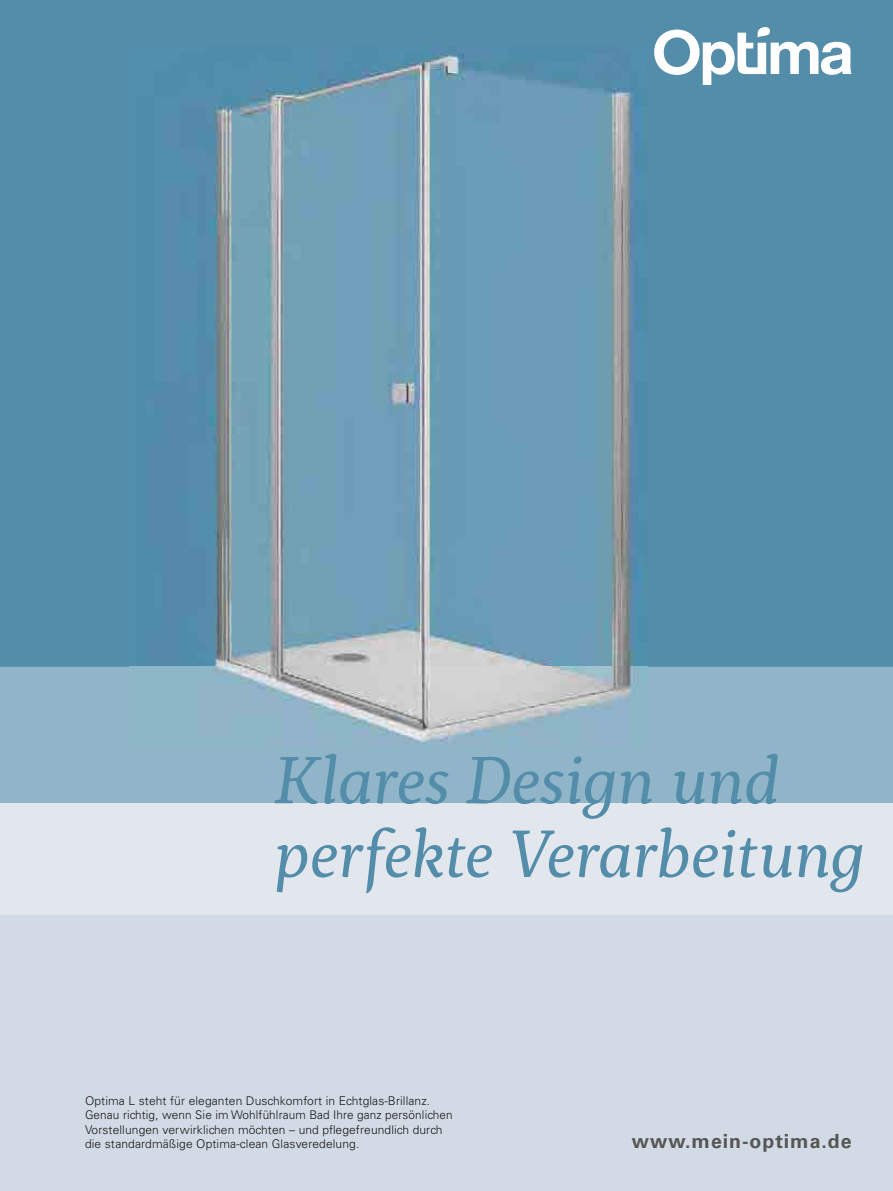
<style>
.page{position:relative;width:893px;height:1191px;background:#fff}
.page>*{position:absolute;margin:0;border:0;box-sizing:border-box;transform-origin:0 0}
.t1{font:italic 66px/73.5px "Servus Slab";letter-spacing:-.005em;color:#548daa}
.t2{font:700 19.5px "Univers LT Std";letter-spacing:.05em;color:#565655}
.t3{font:300 12px/14.7px "Univers LT Std";letter-spacing:.01em;color:#181716}
</style>
<div class="page">
<div style="left:0;top:0;width:893px;height:803px;background:#548daa"></div>
<div style="left:0;top:803px;width:893px;height:388px;background:#d2dae5"></div>
<div style="left:0;top:667px;width:893px;height:136px;background:#90b5c8"></div>
<div style="left:0;top:803px;width:893px;height:112px;background:#e2e7ee"></div>
<svg style="left:654px;top:27px;width:197px;height:58px"></svg>
<img style="left:129px;top:47px;width:518px;height:699px">
<h1 class="t1" style="left:274px;top:743px;width:593px">Klares Design und perfekte Verarbeitung</h1>
<p class="t3" style="left:85px;top:1093px;width:369px">Optima L steht für eleganten Duschkomfort in Echtglas-Brillanz.<br>Genau richtig, wenn Sie im Wohlfühlraum Bad Ihre ganz persönlichen Vorstellungen verwirklichen möchten – und pflegefreundlich durch die standardmäßige Optima-clean Glasveredelung.</p>
<h2 class="t2" style="left:632px;top:1130px;width:221px">www.mein-optima.de</h2>
</div>
